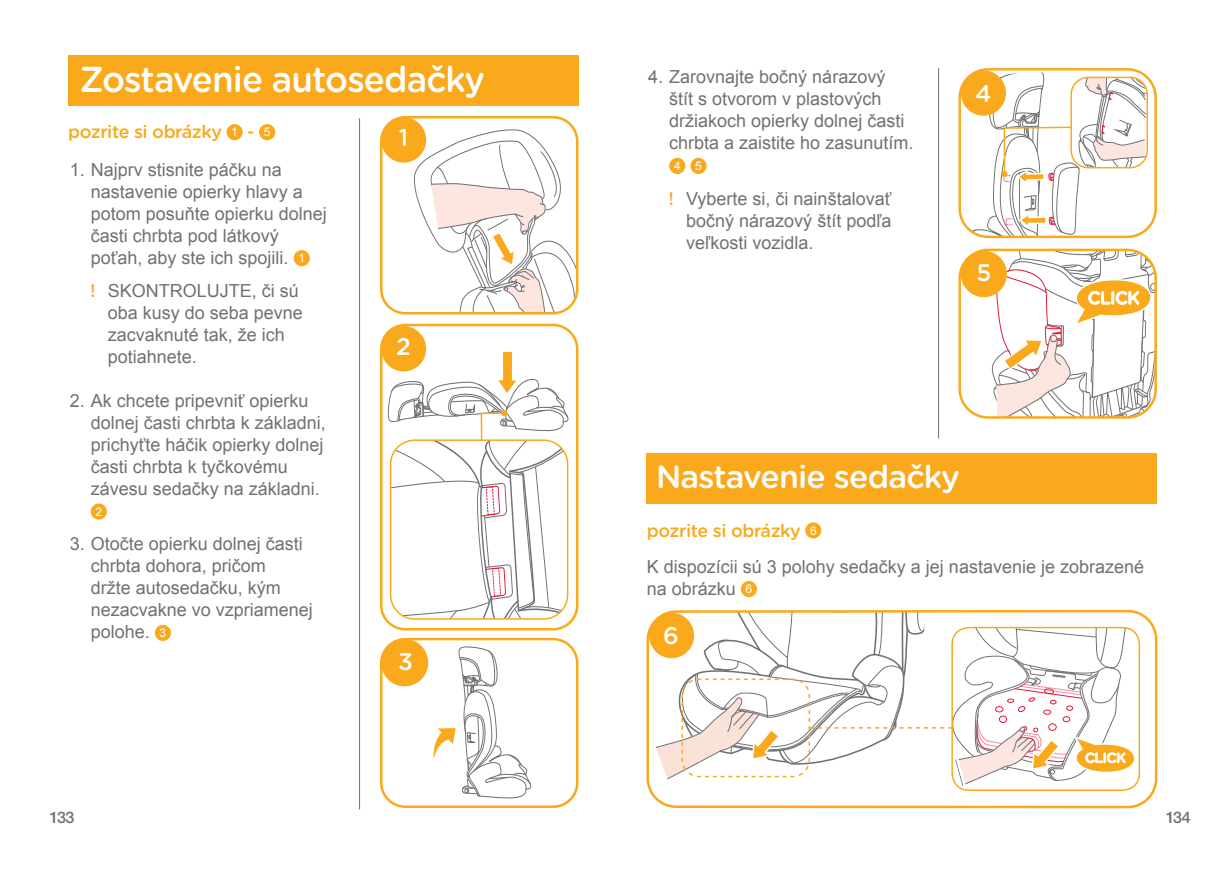
<style>
.page{position:relative;width:1225px;height:876px;background:#fff}
.page>*{position:absolute;margin:0;border:0;box-sizing:border-box;transform-origin:0 0}
.t1{font:500 36px "Gotham Rounded";letter-spacing:-.025em;color:#fff}
.t2{font:500 32px "Gotham Rounded";letter-spacing:-.025em;color:#fff}
.t3{font:500 24px "Gotham Rounded";color:#fff}
.t4{font:18px/22px "Arial";color:#717074}
.t5{font:500 18px "Gotham Rounded";letter-spacing:-.025em;color:#f9a91b}
.t6{font:500 16px "Helvetica Neue LT Std";letter-spacing:-.05em;color:#717074}
.t7{font:12px "Arial";color:#fff}
.s1{font-family:"Gotham Rounded";font-weight:500;color:#faa63f}
.s2{font-family:"Arial";font-weight:400;font-size:12px;color:#fff}
.s3{font-size:12px;color:#fff}
</style>
<div class="page">
<div style="left:958px;top:68px;width:199px;height:170px;border:2px solid #f9a91b;border-radius:28px"></div>
<svg style="left:959px;top:71px;width:188px;height:166px"></svg>
<div style="left:958px;top:249px;width:199px;height:170px;border:2px solid #f9a91b;border-radius:28px"></div>
<div style="left:961px;top:251px;width:45px;height:46px;background:#f9a91b;border-radius:50%"></div>
<div style="left:961px;top:251px;width:45px;height:46px;border:1px solid #f9a91b;border-radius:50%"></div>
<svg style="left:991px;top:250px;width:164px;height:167px"></svg>
<div style="left:68px;top:55px;width:510px;height:51px;background:#f9a91b"></div>
<div style="left:669px;top:158px;width:16px;height:16px;background:#f9a91b;border-radius:50%"></div>
<div style="left:690px;top:158px;width:16px;height:16px;background:#f9a91b;border-radius:50%"></div>
<hr style="left:938px;top:68px;width:1px;height:370px;background:#717074">
<div style="left:381px;top:117px;width:45px;height:46px;background:#f9a91b;border-radius:50%"></div>
<div style="left:380px;top:638px;width:198px;height:170px;border:2px solid #f9a91b;border-radius:24px"></div>
<div style="left:382px;top:640px;width:45px;height:45px;background:#f9a91b;border-radius:50%"></div>
<div style="left:381px;top:639px;width:47px;height:47px;border:2px solid #f9a91b;border-radius:50%"></div>
<svg style="left:433px;top:646px;width:99px;height:153px"></svg>
<div style="left:380px;top:324px;width:198px;height:306px;border:2px solid #f9a91b;border-radius:24px"></div>
<div style="left:381px;top:326px;width:45px;height:45px;background:#f9a91b;border-radius:50%"></div>
<svg style="left:386px;top:116px;width:191px;height:503px"></svg>
<div style="left:226px;top:124px;width:17px;height:16px;background:#f9a91b;border-radius:50%"></div>
<div style="left:259px;top:124px;width:16px;height:16px;background:#f9a91b;border-radius:50%"></div>
<div style="left:294px;top:250px;width:16px;height:16px;background:#f9a91b;border-radius:50%"></div>
<div style="left:91px;top:503px;width:16px;height:17px;background:#f9a91b;border-radius:50%"></div>
<div style="left:155px;top:625px;width:16px;height:16px;background:#f9a91b;border-radius:50%"></div>
<hr style="left:359px;top:118px;width:1px;height:691px;background:#717074">
<div style="left:805px;top:522px;width:16px;height:16px;background:#f9a91b;border-radius:50%"></div>
<div style="left:741px;top:581px;width:16px;height:16px;background:#f9a91b;border-radius:50%"></div>
<div style="left:646px;top:610px;width:511px;height:198px;border:2px solid #f9a91b;border-radius:28px"></div>
<svg style="left:649px;top:611px;width:487px;height:181px"></svg>
<div style="left:649px;top:613px;width:45px;height:45px;background:#f9a91b;border-radius:50%"></div>
<div style="left:647px;top:454px;width:510px;height:50px;background:#f9a91b"></div>
<h1 class="t1" style="left:79px;top:53px;width:407px">Zostavenie autosedačky</h1>
<p class="t4" style="left:669px;top:66px;width:246px;text-indent:-21px">4. Zarovnajte bočný nárazový štít s otvorom v plastových držiakoch opierky dolnej časti chrbta a zaistite ho zasunutím.</p>
<p class="t7" style="left:674px;top:158px;width:29px">4 5</p>
<p class="t4" style="left:686px;top:188px;width:207px;text-align:justify;text-indent:-18px"><span class="s1">!</span> Vyberte si, či nainštalovať bočný nárazový štít podľa veľkosti vozidla.</p>
<h3 class="t3" style="left:975px;top:76px;width:18px">4</h3>
<p class="t5" style="left:68px;top:119px;width:204px">pozrite si obrázky <span class="s2">1</span> - <span class="s2">5</span></p>
<p class="t4" style="left:91px;top:159px;width:238px;text-indent:-21px">1. Najprv stisnite páčku na nastavenie opierky hlavy a potom posuňte opierku dolnej časti chrbta pod látkový poťah, aby ste ich spojili. <span class="s3">1</span></p>
<p class="t4" style="left:108px;top:280px;width:197px;text-indent:-18px"><span class="s1">!</span> SKONTROLUJTE, či sú oba kusy do seba pevne zacvaknuté tak, že ich potiahnete.</p>
<p class="t4" style="left:91px;top:390px;width:237px;text-indent:-21px">2. Ak chcete pripevniť opierku dolnej časti chrbta k základni, prichyťte háčik opierky dolnej časti chrbta k tyčkovému závesu sedačky na základni.</p>
<p class="t7" style="left:95px;top:504px;width:8px">2</p>
<p class="t4" style="left:91px;top:533px;width:224px;text-indent:-21px">3. Otočte opierku dolnej časti chrbta dohora, pričom<br>držte autosedačku, kým nezacvakne vo vzpriamenej polohe. <span class="s3">3</span></p>
<h3 class="t3" style="left:399px;top:121px;width:11px">1</h3>
<h3 class="t3" style="left:976px;top:255px;width:16px">5</h3>
<h3 class="t3" style="left:396px;top:330px;width:16px">2</h3>
<h2 class="t2" style="left:656px;top:454px;width:305px">Nastavenie sedačky</h2>
<p class="t5" style="left:647px;top:517px;width:171px">pozrite si obrázky <span class="s2">6</span></p>
<p class="t4" style="left:647px;top:556px;width:499px">K dispozícii sú 3 polohy sedačky a jej nastavenie je zobrazené na obrázku <span class="s3">6</span></p>
<h3 class="t3" style="left:663px;top:618px;width:17px">6</h3>
<h3 class="t3" style="left:398px;top:644px;width:16px">3</h3>
<p class="t6" style="left:49px;top:808px;width:27px">133</p>
<p class="t6" style="left:1165px;top:808px;width:27px">134</p>
</div>
